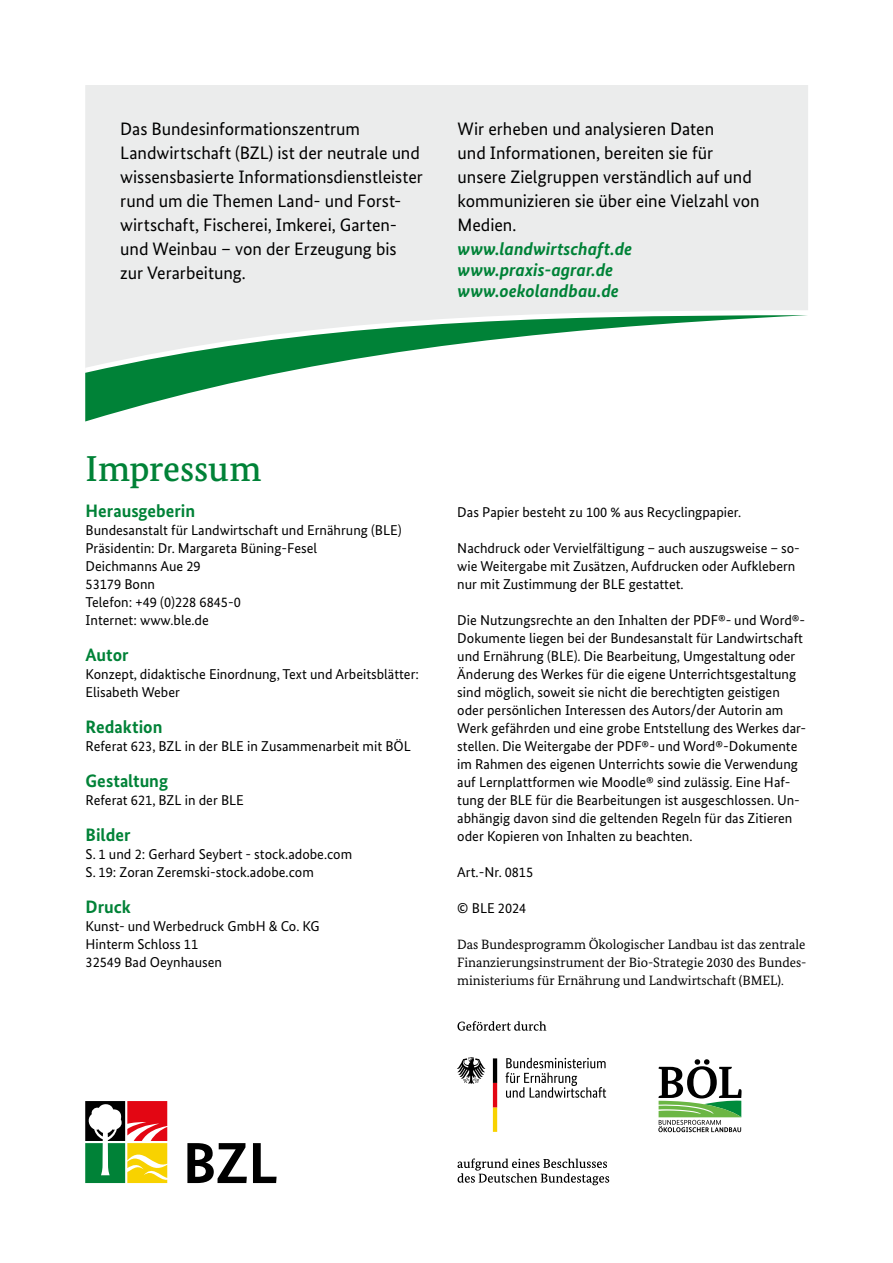
<style>
.page{position:relative;width:893px;height:1263px;background:#fff}
.page>*{position:absolute;margin:0;border:0;box-sizing:border-box;transform-origin:0 0}
.id6824{font:500 36px "Bundes Serif";letter-spacing:-.005em;color:#008237}
.id7831{font:18px/24px "Bundes Sans";color:#000}
.id22133{font:italic 700 18px/21px "Bundes Sans";color:#008237}
.id6827{font:700 18px "Bundes Sans";color:#008237}
.id6831{font:700 18px "Bundes Sans";color:#008237}
.id6831-2{font:14.25px/18px "Bundes Sans";color:#000}
.id6827-2{font:14.25px "Bundes Sans";color:#000}
.t1{font:13.5px/18px "Bundes Serif";color:#000;text-align:justify}
</style>
<div class="page">
<div style="left:85px;top:85px;width:723px;height:225px;background:#ebecec"></div>
<svg style="left:85px;top:310px;width:647px;height:5px;fill:#ebecec"></svg>
<svg style="left:85px;top:315px;width:722px;height:106px"></svg>
<svg style="left:187px;top:1143px;width:90px;height:40px"></svg>
<svg style="left:85px;top:1101px;width:82px;height:82px"></svg>
<svg style="left:457px;top:1021px;width:89px;height:10px"></svg>
<svg style="left:457px;top:1158px;width:152px;height:27px"></svg>
<svg style="left:457px;top:1057px;width:28px;height:27px"></svg>
<svg style="left:493px;top:1058px;width:4px;height:74px"></svg>
<svg style="left:505px;top:1058px;width:101px;height:40px"></svg>
<svg style="left:658px;top:1059px;width:83px;height:73px"></svg>
<p class="id7831" style="left:120px;top:117px;width:241px">Das Bundesinformationszentrum</p>
<p class="id7831" style="left:120px;top:141px;width:304px">Landwirtschaft (BZL) ist der neutrale und wissensbasierte Informationsdienstleister rund um die Themen Land- und Forst&shy;wirtschaft, Fischerei, Imkerei, Garten&shy;und Weinbau – von der Erzeugung bis zur Verarbeitung.</p>
<p class="id7831" style="left:458px;top:117px;width:258px">Wir erheben und analysieren Daten</p>
<p class="id7831" style="left:458px;top:141px;width:257px">und Informationen, bereiten sie für</p>
<p class="id7831" style="left:458px;top:165px;width:304px">unsere Zielgruppen verständlich auf und kommunizieren sie über eine Vielzahl von<br>Medien.</p>
<p class="id22133" style="left:458px;top:238px;width:176px">www.landwirtschaft.de www.praxis-agrar.de www.oekolandbau.de</p>
<h1 class="id6824" style="left:86px;top:447px;width:177px">Impressum</h1>
<h2 class="id6827" style="left:86px;top:500px;width:111px">Herausgeberin</h2>
<p class="id6831-2" style="left:86px;top:521px;width:318px">Bundesanstalt für Landwirtschaft und Ernährung (BLE)</p>
<p class="id6831-2" style="left:86px;top:539px;width:233px">Präsidentin: Dr. Margareta Büning-Fesel</p>
<p class="id6831-2" style="left:86px;top:557px;width:117px">Deichmanns Aue 29</p>
<p class="id6831-2" style="left:86px;top:575px;width:71px">53179 Bonn</p>
<p class="id6831-2" style="left:86px;top:593px;width:157px">Telefon: +49 (0)228 6845-0</p>
<p class="id6831-2" style="left:86px;top:611px;width:125px">Internet: www.ble.de</p>
<h2 class="id6827" style="left:86px;top:644px;width:45px">Autor</h2>
<p class="id6831-2" style="left:86px;top:665px;width:335px">Konzept, didaktische Einordnung, Text und Arbeitsblätter:</p>
<p class="id6831-2" style="left:86px;top:683px;width:96px">Elisabeth Weber</p>
<h2 class="id6827" style="left:86px;top:716px;width:78px">Redaktion</h2>
<p class="id6831-2" style="left:86px;top:737px;width:327px">Referat 623, BZL in der BLE in Zusammenarbeit mit BÖL</p>
<h2 class="id6827" style="left:86px;top:770px;width:84px">Gestaltung</h2>
<h2 class="id6827-2" style="left:86px;top:791px;width:160px">Referat 621, BZL in der BLE</h2>
<h2 class="id6827" style="left:86px;top:824px;width:46px">Bilder</h2>
<p class="id6831-2" style="left:86px;top:845px;width:268px">S. 1 und 2: Gerhard Seybert - stock.adobe.com</p>
<p class="id6831-2" style="left:86px;top:863px;width:230px">S. 19: Zoran Zeremski-stock.adobe.com</p>
<p class="id6831" style="left:86px;top:896px;width:47px">Druck</p>
<p class="id6831-2" style="left:86px;top:917px;width:236px">Kunst- und Werbedruck GmbH &amp; Co. KG</p>
<p class="id6831-2" style="left:86px;top:935px;width:114px">Hinterm Schloss 11</p>
<p class="id6831-2" style="left:86px;top:953px;width:138px">32549 Bad Oeynhausen</p>
<p class="id6831-2" style="left:457px;top:503px;width:286px">Das Papier besteht zu 100 % aus Recyclingpapier.</p>
<p class="id6831-2" style="left:457px;top:539px;width:344px">Nachdruck oder Vervielfältigung – auch auszugsweise – so&shy;wie Weitergabe mit Zusätzen, Aufdrucken oder Aufklebern nur mit Zustimmung der BLE gestattet.</p>
<p class="id6831-2" style="left:457px;top:611px;width:350px">Die Nutzungsrechte an den Inhalten der PDF®- und Word®- Dokumente liegen bei der Bundesanstalt für Landwirtschaft und Ernährung (BLE). Die Bearbeitung, Umgestaltung oder Änderung des Werkes für die eigene Unterrichtsgestaltung sind möglich, soweit sie nicht die berechtigten geistigen oder persönlichen Interessen des Autors/der Autorin am Werk gefährden und eine grobe Entstellung des Werkes dar&shy;stellen. Die Weitergabe der PDF®- und Word®-Dokumente im Rahmen des eigenen Unterrichts sowie die Verwendung auf Lernplattformen wie Moodle® sind zulässig. Eine Haf&shy;tung der BLE für die Bearbeitungen ist ausgeschlossen. Un&shy;abhängig davon sind die geltenden Regeln für das Zitieren oder Kopieren von Inhalten zu beachten.</p>
<p class="id6831-2" style="left:457px;top:863px;width:77px">Art.-Nr. 0815</p>
<p class="id6831-2" style="left:457px;top:899px;width:71px">© BLE 2024</p>
<p class="t1" style="left:457px;top:936px;width:351px">Das Bundesprogramm Ökologischer Landbau ist das zentrale Finanzierungsinstrument der Bio-Strategie 2030 des Bundes&shy;ministeriums für Ernährung und Landwirtschaft (BMEL).</p>
</div>
